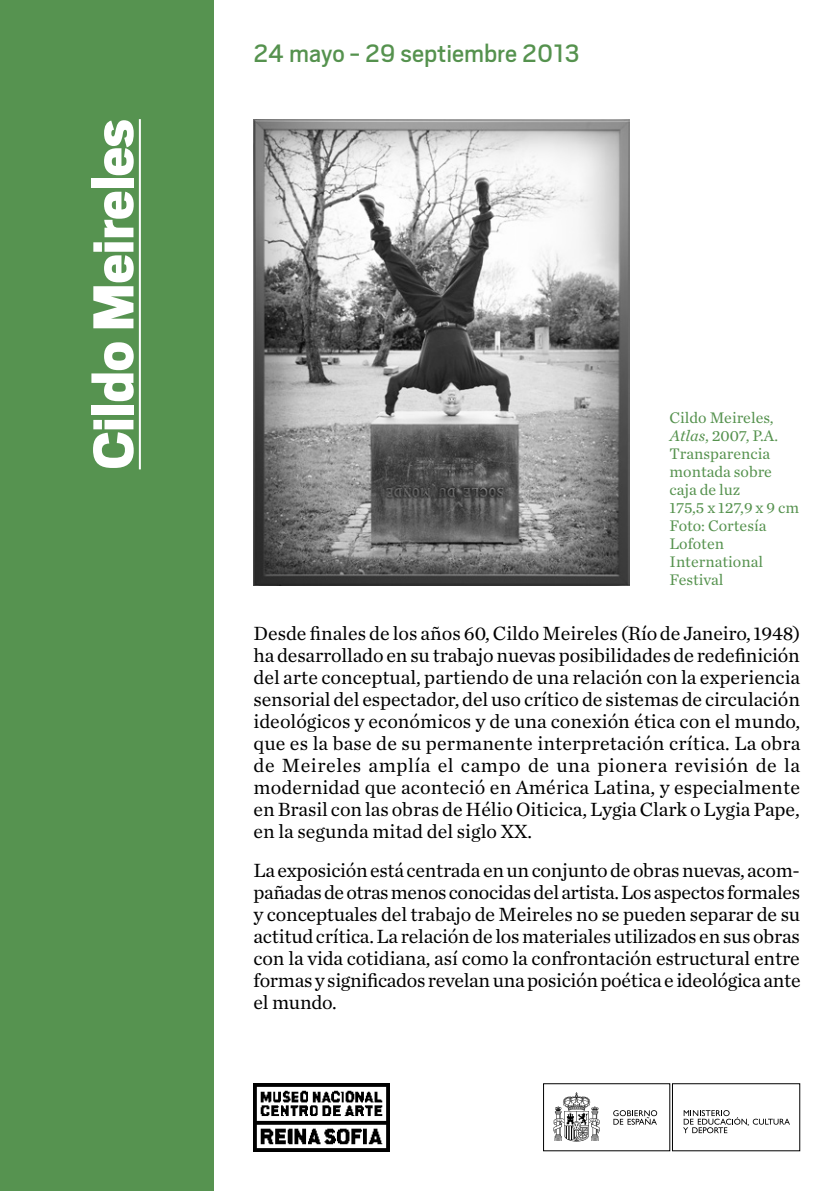
<style>
.page{position:relative;width:840px;height:1191px;background:#fff}
.page>*{position:absolute;margin:0;border:0;box-sizing:border-box;transform-origin:0 0}
.t1{font:900 64px "Scout";letter-spacing:-.01em;color:#fff}
.t2{font:28px "Scout";color:#55924e}
.t3{font:20px/22px "Chronicle Text G1";letter-spacing:-.01em;color:#000;text-align:justify}
.t4{font:16px/18px "Chronicle Text G1";color:#55924e}
.t5{font:8.6px "Gill Sans";color:#000}
.s1{font-style:italic}
</style>
<div class="page">
<div style="left:0;top:0;width:214px;height:1191px;background:#569350"></div>
<img style="left:253px;top:119px;width:376px;height:466px">
<img style="left:253px;top:1083px;width:136px;height:68px">
<svg style="left:543px;top:1083px;width:257px;height:68px"></svg>
<hr style="left:139px;top:119px;width:2px;height:350px;background:#fff">
<h1 class="t1" style="left:72px;top:469px;width:352px;rotate:-90deg">Cildo Meireles</h1>
<h2 class="t2" style="left:253px;top:35px;width:327px">24 mayo - 29 septiembre 2013</h2>
<p class="t4" style="left:669px;top:408px;width:131px">Cildo Meireles,<br><span class="s1">Atlas</span>, 2007, P.A.<br>Transparencia montada sobre caja de luz<br>175,5 x 127,9 x 9 cm<br>Foto: Cortesía<br>Lofoten<br>International<br>Festival</p>
<p class="t3" style="left:253px;top:622px;width:548px">Desde finales de los años 60, Cildo Meireles (Río de Janeiro, 1948) ha desarrollado en su trabajo nuevas posibilidades de redefinición del arte conceptual, partiendo de una relación con la experiencia sensorial del espectador, del uso crítico de sistemas de circulación ideológicos y económicos y de una conexión ética con el mundo, que es la base de su permanente interpretación crítica. La obra de Meireles amplía el campo de una pionera revisión de la modernidad que aconteció en América Latina, y especialmente en Brasil con las obras de Hélio Oiticica, Lygia Clark o Lygia Pape, en la segunda mitad del siglo XX.</p>
<p class="t3" style="left:253px;top:859px;width:548px">La exposición está centrada en un conjunto de obras nuevas, acom&shy;pañadas de otras menos conocidas del artista. Los aspectos formales y conceptuales del trabajo de Meireles no se pueden separar de su actitud crítica. La relación de los materiales utilizados en sus obras con la vida cotidiana, así como la confrontación estructural entre formas y significados revelan una posición poética e ideológica ante el mundo.</p>
<p class="t5" style="left:747px;top:1116px;width:3px">,</p>
</div>
